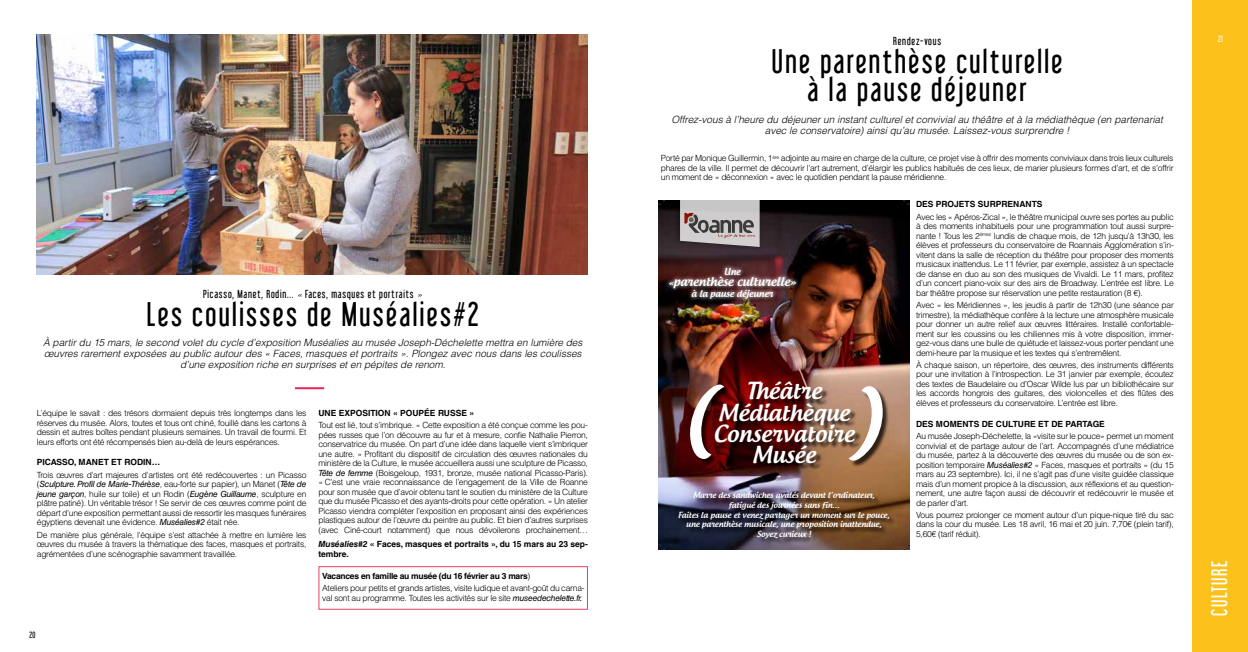
<style>
.page{position:relative;width:1248px;height:652px;background:#fff}
.page>*{position:absolute;margin:0;border:0;box-sizing:border-box;transform-origin:0 0}
.t1{font:500 85.9px "Androgyne";color:#fff}
.t2{font:30px/28px "Libel Suit";letter-spacing:.08em;color:#000;text-align:center}
.t3{font:500 22.3px/21.2px "Androgyne";color:#fff;text-align:center}
.t4{font:19.8px "Libel Suit";letter-spacing:.08em;color:#fff}
.t5{font:500 12px "Androgyne";color:#fff}
.t6{font:10.2px "Libel Suit";letter-spacing:.08em;color:#000}
.t7{font:italic 300 10px/11px "Helvetica LT Std";color:#000;text-align:center}
.t8{font:500 9.2px "Androgyne";color:#fff}
.t9{font:300 8.5px/9.5px "Helvetica LT Std";letter-spacing:-.03em;color:#000;text-align:justify}
.t10{font:700 8.5px/9.5px "Helvetica LT Std";color:#000}
.t11{font:500 8px/9.6px "Androgyne";color:#fff;text-align:center}
.t12{font:8px "Libel Suit";color:#fff}
.t13{font:8px "Libel Suit";color:#000}
.s1{font-family:"Helvetica LT Std";font-weight:300;font-style:italic;font-size:10px}
.s2{font-weight:400;font-style:italic}
.s3{font-style:italic}
.s4{font-weight:700}
.s5{font-size:9.2px}
.s6{font-size:10.9px}
</style>
<div class="page">
<div style="left:1192px;top:0;width:55px;height:652px;background:#fcc21b"></div>
<img style="left:36px;top:35px;width:551px;height:240px">
<hr style="left:295px;top:387px;width:29px;height:2px;background:#e72555">
<img style="left:659px;top:200px;width:250px;height:350px">
<div style="left:673px;top:200px;width:90px;height:51px;background:#000;opacity:.52"></div>
<svg style="left:680px;top:200px;width:79px;height:47px"></svg>
<div style="left:670px;top:268px;width:133px;height:37px;background:#000;opacity:.75"></div>
<div style="left:665px;top:263px;width:135px;height:40px;background:#fff;opacity:.6"></div>
<div style="left:679px;top:493px;width:217px;height:52px;background:#000;opacity:.75"></div>
<div style="left:716px;top:383px;width:146px;height:87px;background:#000;opacity:.75"></div>
<div style="left:691px;top:385px;width:40px;height:81px;background:#000;opacity:.75"></div>
<div style="left:849px;top:387px;width:40px;height:81px;background:#000;opacity:.75"></div>
<svg style="left:658px;top:200px;width:6px;height:5px"></svg>
<svg style="left:658px;top:545px;width:6px;height:5px"></svg>
<svg style="left:903px;top:200px;width:6px;height:5px"></svg>
<svg style="left:903px;top:545px;width:6px;height:5px"></svg>
<div style="left:318px;top:566px;width:270px;height:44px;border:1px solid #e74159"></div>
<p class="t6" style="left:203px;top:288px;width:221px">Picasso, Manet, Rodin... <span class="s1">«</span> Faces, masques et portraits <span class="s1">»</span></p>
<h2 class="t2" style="left:147px;top:301px;width:333px">Les coulisses de Muséalies#2</h2>
<p class="t7" style="left:43px;top:337px;width:541px">À partir du 15 mars, le second volet du cycle d’exposition Muséalies au musée Joseph-Déchelette mettra en lumière des œuvres rarement exposées au public autour des « Faces, masques et portraits ». Plongez avec nous dans les coulisses d’une exposition riche en surprises et en pépites de renom.</p>
<p class="t9" style="left:37px;top:408px;width:271px">L’équipe le savait : des trésors dormaient depuis très longtemps dans les réserves du musée. Alors, toutes et tous ont chiné, fouillé dans les cartons à dessin et autres boîtes pendant plusieurs semaines. Un travail de fourmi. Et leurs efforts ont été récompensés bien au-delà de leurs espérances.</p>
<p class="t10" style="left:37px;top:457px;width:125px">PICASSO, MANET ET RODIN…</p>
<p class="t9" style="left:37px;top:470px;width:271px">Trois œuvres d’art majeures d’artistes ont été redécouvertes : un Picasso (<span class="s2">Sculpture. Profil de Marie-Thérèse</span>, eau-forte sur papier), un Manet (<span class="s2">Tête de jeune garçon</span>, huile sur toile) et un Rodin (<span class="s2">Eugène Guillaume</span>, sculpture en plâtre patiné). Un véritable trésor ! Se servir de ces œuvres comme point de départ d’une exposition permettant aussi de ressortir les masques funéraires égyptiens devenait une évidence. <span class="s2">Muséalies#2</span> était née.</p>
<p class="t9" style="left:37px;top:530px;width:271px">De manière plus générale, l’équipe s’est attachée à mettre en lumière les œuvres du musée à travers la thématique des faces, masques et portraits, agrémentées d’une scénographie savamment travaillée.</p>
<p class="t13" style="left:29px;top:630px;width:7px">20</p>
<p class="t10" style="left:318px;top:408px;width:157px">UNE EXPOSITION « POUPÉE RUSSE »</p>
<p class="t9" style="left:318px;top:421px;width:271px">Tout est lié, tout s’imbrique. « Cette exposition a été conçue comme les pou&shy;pées russes que l’on découvre au fur et à mesure, confie Nathalie Pierron, conservatrice du musée. On part d’une idée dans laquelle vient s’imbriquer une autre. » Profitant du dispositif de circulation des œuvres nationales du ministère de la Culture, le musée accueillera aussi une sculpture de Picasso, <span class="s2">Tête de femme</span> (Boisgeloup, 1931, bronze, musée national Picasso-Paris). « C’est une vraie reconnaissance de l’engagement de la Ville de Roanne pour son musée que d’avoir obtenu tant le soutien du ministère de la Culture que du musée Picasso et des ayants-droits pour cette opération. » Un atelier Picasso viendra compléter l’exposition en proposant ainsi des expériences plastiques autour de l’œuvre du peintre au public. Et bien d’autres surprises (avec Ciné-court notamment) que nous dévoilerons prochainement…</p>
<p class="t10" style="left:318px;top:540px;width:271px"><span class="s3">Muséalies#2</span> « Faces, masques et portraits », du 15 mars au 23 sep&shy;tembre.</p>
<p class="t9" style="left:322px;top:570px;width:264px;line-height:12.3px"><span class="s4">Vacances en famille au musée (du 16 février au 3 mars</span>)<br>Ateliers pour petits et grands artistes, visite ludique et avant-goût du carna-</p>
<p class="t9" style="left:322px;top:593px;width:262px">val sont au programme. Toutes les activités sur le site <span class="s2">museedechelette.fr.</span></p>
<p class="t6" style="left:893px;top:35px;width:49px">Rendez-vous</p>
<h2 class="t2" style="left:771px;top:47px;width:292px">Une parenthèse culturelle à la pause déjeuner</h2>
<p class="t7" style="left:671px;top:114px;width:493px">Offrez-vous à l’heure du déjeuner un instant culturel et convivial au théâtre et à la médiathèque (en partenariat avec le conservatoire) ainsi qu’au musée. Laissez-vous surprendre !</p>
<p class="t9" style="left:660px;top:154px;width:514px">Porté par Monique Guillermin, 1<sup>ère</sup> adjointe au maire en charge de la culture, ce projet vise à offrir des moments conviviaux dans trois lieux culturels phares de la ville. Il permet de découvrir l’art autrement, d’élargir les publics habitués de ces lieux, de marier plusieurs formes d’art, et de s’offrir un moment de « déconnexion » avec le quotidien pendant la pause méridienne.</p>
<p class="t10" style="left:916px;top:199px;width:128px">DES PROJETS SURPRENANTS</p>
<p class="t9" style="left:916px;top:212px;width:259px">Avec les « Apéros-Zical », le théâtre municipal ouvre ses portes au public à des moments inhabituels pour une programmation tout aussi surpre&shy;nante ! Tous les 2<sup>èmes</sup> lundis de chaque mois, de 12h jusqu’à 13h30, les élèves et professeurs du conservatoire de Roannais Agglomération s’in&shy;vitent dans la salle de réception du théâtre pour proposer des moments musicaux inattendus. Le 11 février, par exemple, assistez à un spectacle de danse en duo au son des musiques de Vivaldi. Le 11 mars, profitez d’un concert piano-voix sur des airs de Broadway. L’entrée est libre. Le bar théâtre propose sur réservation une petite restauration (8 €).</p>
<p class="t9" style="left:916px;top:300px;width:259px">Avec « les Méridiennes », les jeudis à partir de 12h30 (une séance par trimestre), la médiathèque confère à la lecture une atmosphère musicale pour donner un autre relief aux œuvres littéraires. Installé confortable&shy;ment sur les coussins ou les chiliennes mis à votre disposition, immer&shy;gez-vous dans une bulle de quiétude et laissez-vous porter pendant une demi-heure par la musique et les textes qui s’entremêlent.</p>
<p class="t9" style="left:916px;top:360px;width:259px">À chaque saison, un répertoire, des œuvres, des instruments différents pour une invitation à l’introspection. Le 31 janvier par exemple, écoutez des textes de Baudelaire ou d’Oscar Wilde lus par un bibliothécaire sur les accords hongrois des guitares, des violoncelles et des flûtes des élèves et professeurs du conservatoire. L’entrée est libre.</p>
<p class="t10" style="left:916px;top:419px;width:190px">DES MOMENTS DE CULTURE ET DE PARTAGE</p>
<p class="t9" style="left:916px;top:431px;width:259px">Au musée Joseph-Déchelette, la «visite sur le pouce» permet un moment convivial et de partage autour de l’art. Accompagnés d’une médiatrice du musée, partez à la découverte des œuvres du musée ou de son ex&shy;position temporaire <span class="s2">Muséalies#2</span> « Faces, masques et portraits » (du 15 mars au 23 septembre). Ici, il ne s’agit pas d’une visite guidée classique mais d’un moment propice à la discussion, aux réflexions et au question&shy;nement, une autre façon aussi de découvrir et redécouvrir le musée et de parler d’art.</p>
<p class="t9" style="left:916px;top:510px;width:259px">Vous pourrez prolonger ce moment autour d’un pique-nique tiré du sac dans la cour du musée. Les 18 avril, 16 mai et 20 juin. 7,70€ (plein tarif), 5,60€ (tarif réduit).</p>
<p class="t8" style="left:724px;top:265px;width:18px">Une</p>
<h3 class="t5" style="left:668px;top:273px;width:129px"><span class="s5">«</span>parenthèse culturelle<span class="s6">»</span></h3>
<p class="t8" style="left:691px;top:287px;width:83px">à la pause déjeuner</p>
<h3 class="t3" style="left:713px;top:380px;width:143px">Théâtre<br>Médiathèque<br>Conservatoire</h3>
<h1 class="t1" style="left:682px;top:365px;width:36px">(</h1>
<h1 class="t1" style="left:849px;top:366px;width:34px">)</h1>
<h3 class="t3" style="left:752px;top:444px;width:65px">Musée</h3>
<p class="t11" style="left:678px;top:490px;width:213px">Marre des sandwiches avalés devant l’ordinateur,<br>fatigué des journées sans fin...<br>Faites la pause et venez partager un moment sur le pouce, une parenthèse musicale, une proposition inattendue, Soyez curieux !</p>
<p class="t12" style="left:1217px;top:34px;width:6px">21</p>
<h3 class="t4" style="left:1207px;top:616px;width:57px;rotate:-90deg">CULTURE</h3>
</div>
